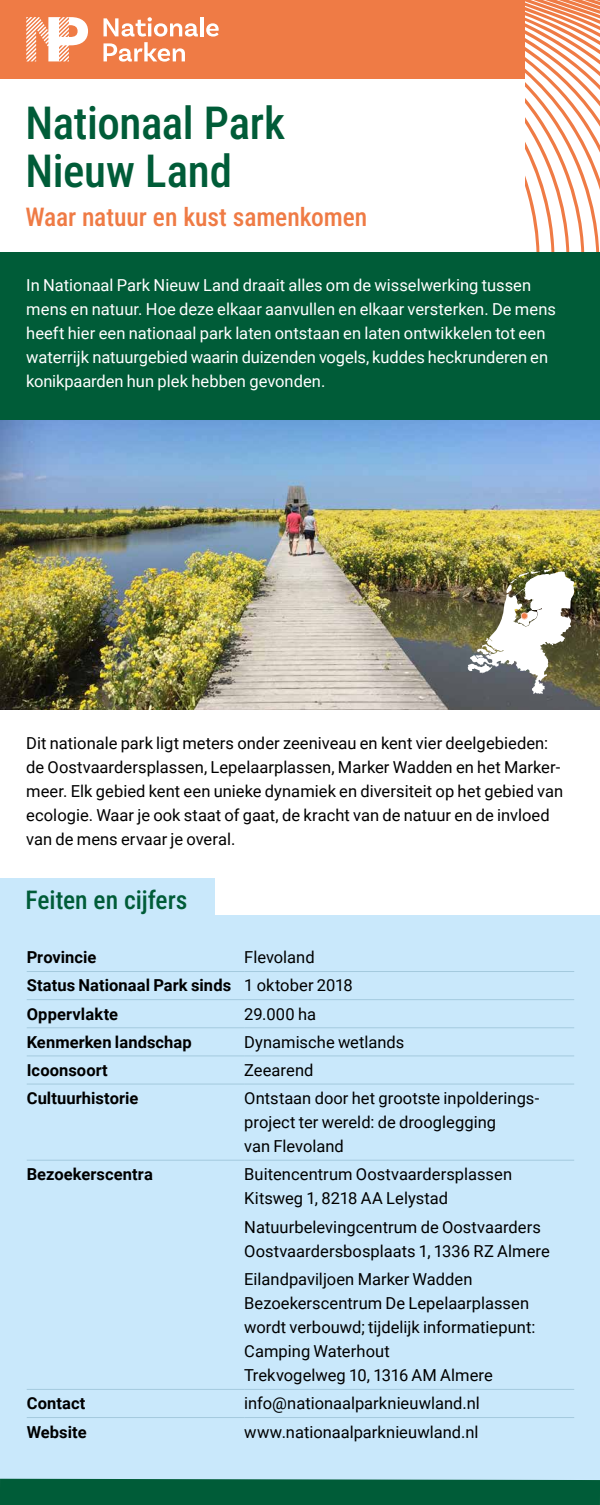
<style>
.page{position:relative;width:600px;height:1505px;background:#fff}
.page>*{position:absolute;margin:0;border:0;box-sizing:border-box;transform-origin:0 0}
.t1{font:45px/48.2px "Roboto Condensed";letter-spacing:-.01em;color:#005c38}
.t2{font:25.5px "Roboto Condensed";letter-spacing:-.005em;color:#ef7b45}
.t3{font:25.5px "Roboto Condensed";letter-spacing:-.005em;color:#005c38}
.t4{font:16.5px/24px "Roboto";color:#000}
.t5{font:16.5px/24px "Roboto";color:#fff}
.t6{font:700 16.5px/28.2px "Roboto";letter-spacing:.005em;color:#000}
.s1{font-weight:400}
</style>
<div class="page">
<div style="left:0;top:915px;width:600px;height:565px;background:#c9e8fb"></div>
<div style="left:0;top:1478px;width:600px;height:26px;background:#005c38"></div>
<div style="left:0;top:252px;width:600px;height:168px;background:#005c38"></div>
<img style="left:0;top:420px;width:600px;height:289px">
<hr style="left:27px;top:971px;width:217px;height:1px;background:#a4cade">
<hr style="left:27px;top:999px;width:217px;height:1px;background:#a4cade">
<hr style="left:27px;top:1027px;width:217px;height:1px;background:#a4cade">
<hr style="left:27px;top:1055px;width:217px;height:1px;background:#a4cade">
<hr style="left:27px;top:1083px;width:217px;height:1px;background:#a4cade">
<hr style="left:27px;top:1159px;width:217px;height:1px;background:#a4cade">
<hr style="left:27px;top:1389px;width:217px;height:1px;background:#a4cade">
<hr style="left:27px;top:1417px;width:217px;height:1px;background:#a4cade">
<hr style="left:244px;top:1417px;width:330px;height:1px;background:#a4cade">
<hr style="left:244px;top:971px;width:330px;height:1px;background:#a4cade">
<hr style="left:244px;top:999px;width:330px;height:1px;background:#a4cade">
<hr style="left:244px;top:1027px;width:330px;height:1px;background:#a4cade">
<hr style="left:244px;top:1055px;width:330px;height:1px;background:#a4cade">
<hr style="left:244px;top:1083px;width:330px;height:1px;background:#a4cade">
<hr style="left:244px;top:1159px;width:330px;height:1px;background:#a4cade">
<hr style="left:244px;top:1389px;width:330px;height:1px;background:#a4cade">
<div style="left:0;top:878px;width:214px;height:37px;background:#c9e8fb"></div>
<img style="left:468px;top:567px;width:106px;height:127px">
<div style="left:521px;top:613px;width:7px;height:6px;background:#ef7b45;border-radius:50%"></div>
<div style="left:521px;top:612px;width:7px;height:7px;border:1px solid #f9cab5;border-radius:50%"></div>
<div style="left:0;top:0;width:525px;height:79px;background:#ef7b45"></div>
<svg style="left:525px;top:0;width:75px;height:252px"></svg>
<svg style="left:104px;top:17px;width:94px;height:45px"></svg>
<hr style="left:200px;top:17px;width:4px;height:19px;background:#fff">
<svg style="left:206px;top:23px;width:13px;height:14px"></svg>
<svg style="left:26px;top:17px;width:62px;height:44px"></svg>
<h1 class="t1" style="left:25px;top:97px;width:261px">Nationaal Park<br>Nieuw Land</h1>
<h2 class="t2" style="left:25px;top:199px;width:343px">Waar natuur en kust samenkomen</h2>
<p class="t5" style="left:26px;top:273px;width:531px">In Nationaal Park Nieuw Land draait alles om de wisselwerking tussen mens en natuur. Hoe deze elkaar aanvullen en elkaar versterken. De mens heeft hier een nationaal park laten ontstaan en laten ontwikkelen tot een waterrijk natuurgebied waarin duizenden vogels, kuddes heckrunderen en konikpaarden hun plek hebben gevonden.</p>
<p class="t4" style="left:26px;top:730px;width:539px">Dit nationale park ligt meters onder zeeniveau en kent vier deelgebieden: de Oostvaardersplassen, Lepelaarplassen, Marker Wadden en het Marker&shy;meer. Elk gebied kent een unieke dynamiek en diversiteit op het gebied van ecologie. Waar je ook staat of gaat, de kracht van de natuur en de invloed van de mens ervaar je overal.</p>
<h2 class="t3" style="left:26px;top:882px;width:164px">Feiten en cijfers</h2>
<p class="t6" style="left:27px;top:942px;width:328px;text-indent:218px"><span class="s1">Flevoland<br></span>Status Nationaal Park sinds <span class="s1">1 oktober 2018<br></span>Oppervlakte</p>
<p class="t6" style="left:27px;top:942px;width:71px">Provincie</p>
<p class="t4" style="left:244px;top:1001px;width:73px">29.000 ha</p>
<p class="t6" style="left:27px;top:1027px;width:167px">Kenmerken landschap</p>
<p class="t4" style="left:244px;top:1029px;width:162px">Dynamische wetlands</p>
<p class="t6" style="left:27px;top:1055px;width:83px">Icoonsoort</p>
<p class="t4" style="left:244px;top:1057px;width:71px">Zeearend</p>
<p class="t6" style="left:27px;top:1083px;width:113px">Cultuurhistorie</p>
<p class="t4" style="left:244px;top:1085px;width:297px">Ontstaan door het grootste inpolderings&shy;project ter wereld: de drooglegging<br>van Flevoland</p>
<p class="t6" style="left:27px;top:1159px;width:128px">Bezoekerscentra</p>
<p class="t4" style="left:244px;top:1161px;width:269px">Buitencentrum Oostvaardersplassen<br>Kitsweg 1, 8218 AA Lelystad</p>
<p class="t4" style="left:244px;top:1214px;width:307px">Natuurbelevingcentrum de Oostvaarders<br>Oostvaardersbosplaats 1, 1336 RZ Almere</p>
<p class="t4" style="left:244px;top:1266px;width:293px">Eilandpaviljoen Marker Wadden Bezoekerscentrum De Lepelaarplassen wordt verbouwd; tijdelijk informatiepunt:<br>Camping Waterhout<br>Trekvogelweg 10, 1316 AM Almere</p>
<p class="t6" style="left:27px;top:1388px;width:60px">Contact</p>
<p class="t4" style="left:244px;top:1390px;width:237px">info@nationaalparknieuwland.nl</p>
<p class="t6" style="left:27px;top:1416px;width:61px">Website</p>
<p class="t4" style="left:244px;top:1419px;width:236px">www.nationaalparknieuwland.nl</p>
</div>
